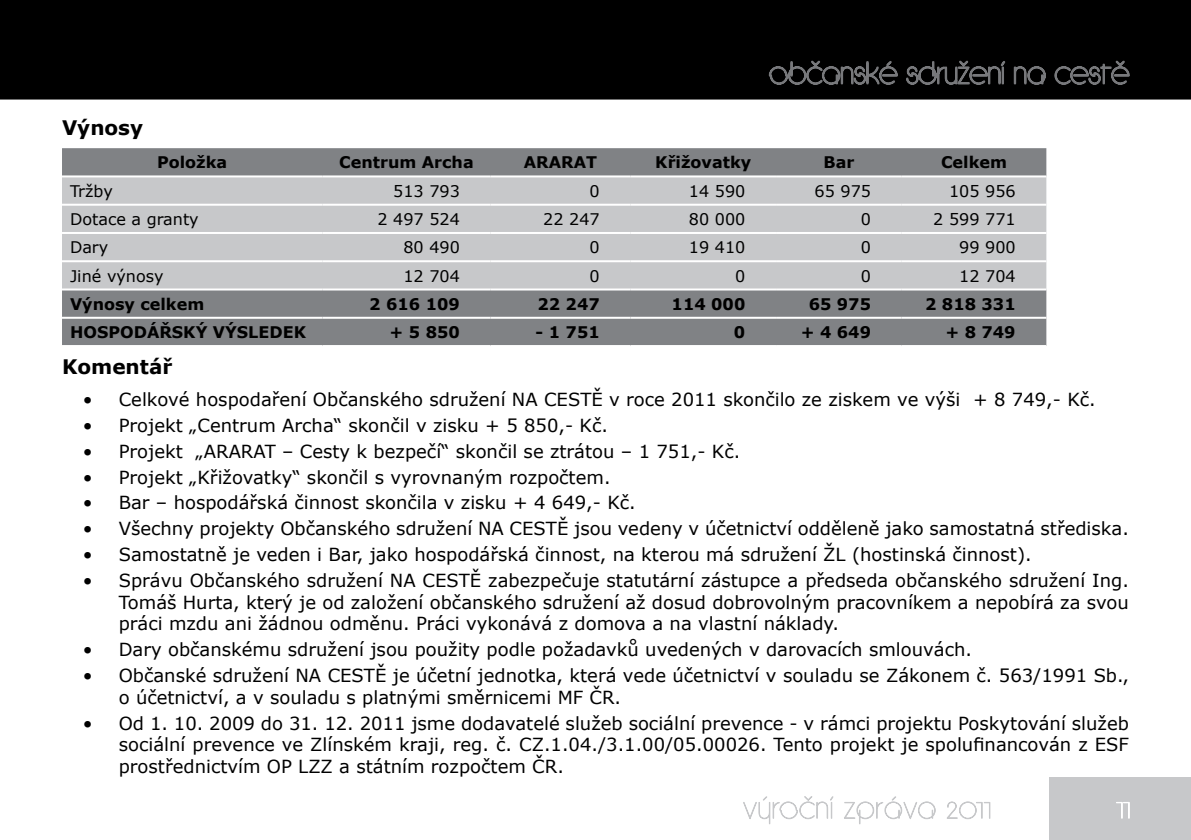
<style>
.page{position:relative;width:1191px;height:840px;background:#fff}
.page>*{position:absolute;margin:0;border:0;box-sizing:border-box;transform-origin:0 0}
.t1{font:700 20px "Verdana";color:#000}
.t2{font:18px/21.6px "Verdana";color:#000;text-align:justify}
.t3{font:700 16px "Verdana";color:#000}
.t4{font:16px "Verdana";color:#000}
</style>
<div class="page">
<div style="left:0;top:0;width:1191px;height:99px;background:#000"></div>
<div style="left:1049px;top:777px;width:142px;height:62px;background:#c7c8ca"></div>
<svg style="left:768px;top:55px;width:130px;height:45px;background:#191919"></svg>
<svg style="left:905px;top:57px;width:142px;height:43px;background:#191919"></svg>
<svg style="left:1053px;top:57px;width:77px;height:43px;background:#19191a"></svg>
<svg style="left:743px;top:796px;width:91px;height:28px"></svg>
<svg style="left:844px;top:796px;width:92px;height:28px"></svg>
<svg style="left:947px;top:801px;width:44px;height:19px"></svg>
<svg style="left:1116px;top:802px;width:14px;height:16px"></svg>
<div style="left:62px;top:148px;width:984px;height:197px;background:#808285"></div>
<div style="left:62px;top:177px;width:984px;height:111px;background:#c7c8ca"></div>
<hr style="left:62px;top:203px;width:260px;height:2px;background:#fff">
<hr style="left:322px;top:203px;width:168px;height:2px;background:#fff">
<hr style="left:490px;top:203px;width:140px;height:2px;background:#fff">
<hr style="left:630px;top:203px;width:146px;height:2px;background:#fff">
<hr style="left:776px;top:203px;width:125px;height:2px;background:#fff">
<hr style="left:901px;top:203px;width:145px;height:2px;background:#fff">
<hr style="left:62px;top:232px;width:260px;height:2px;background:#fff">
<hr style="left:322px;top:232px;width:168px;height:2px;background:#fff">
<hr style="left:490px;top:232px;width:140px;height:2px;background:#fff">
<hr style="left:630px;top:232px;width:146px;height:2px;background:#fff">
<hr style="left:776px;top:232px;width:125px;height:2px;background:#fff">
<hr style="left:901px;top:232px;width:145px;height:2px;background:#fff">
<hr style="left:62px;top:260px;width:260px;height:2px;background:#fff">
<hr style="left:322px;top:260px;width:168px;height:2px;background:#fff">
<hr style="left:490px;top:260px;width:140px;height:2px;background:#fff">
<hr style="left:630px;top:260px;width:146px;height:2px;background:#fff">
<hr style="left:776px;top:260px;width:125px;height:2px;background:#fff">
<hr style="left:901px;top:260px;width:145px;height:2px;background:#fff">
<hr style="left:62px;top:316px;width:260px;height:2px;background:#fff">
<hr style="left:322px;top:316px;width:168px;height:2px;background:#fff">
<hr style="left:490px;top:316px;width:140px;height:2px;background:#fff">
<hr style="left:630px;top:316px;width:146px;height:2px;background:#fff">
<hr style="left:776px;top:316px;width:125px;height:2px;background:#fff">
<hr style="left:901px;top:316px;width:145px;height:2px;background:#fff">
<hr style="left:62px;top:175px;width:260px;height:2px;background:#fff">
<hr style="left:322px;top:175px;width:168px;height:2px;background:#fff">
<hr style="left:490px;top:175px;width:140px;height:2px;background:#fff">
<hr style="left:630px;top:175px;width:146px;height:2px;background:#fff">
<hr style="left:776px;top:175px;width:125px;height:2px;background:#fff">
<hr style="left:901px;top:175px;width:145px;height:2px;background:#fff">
<hr style="left:62px;top:288px;width:260px;height:2px;background:#fff">
<hr style="left:322px;top:288px;width:168px;height:2px;background:#fff">
<hr style="left:490px;top:288px;width:140px;height:2px;background:#fff">
<hr style="left:630px;top:288px;width:146px;height:2px;background:#fff">
<hr style="left:776px;top:288px;width:125px;height:2px;background:#fff">
<hr style="left:901px;top:288px;width:145px;height:2px;background:#fff">
<p class="t1" style="left:62px;top:113px;width:83px">Výnosy</p>
<p class="t3" style="left:157px;top:151px;width:72px">Položka</p>
<p class="t3" style="left:339px;top:151px;width:136px">Centrum Archa</p>
<p class="t3" style="left:524px;top:151px;width:75px">ARARAT</p>
<p class="t3" style="left:655px;top:151px;width:97px">Křižovatky</p>
<p class="t3" style="left:823px;top:151px;width:32px">Bar</p>
<p class="t3" style="left:941px;top:151px;width:67px">Celkem</p>
<p class="t4" style="left:70px;top:180px;width:44px">Tržby</p>
<p class="t4" style="left:393px;top:180px;width:68px">513 793</p>
<p class="t4" style="left:589px;top:180px;width:12px">0</p>
<p class="t4" style="left:689px;top:180px;width:58px">14 590</p>
<p class="t4" style="left:814px;top:180px;width:58px">65 975</p>
<p class="t4" style="left:949px;top:180px;width:68px">105 956</p>
<p class="t4" style="left:70px;top:208px;width:130px">Dotace a granty</p>
<p class="t4" style="left:377px;top:208px;width:84px">2 497 524</p>
<p class="t4" style="left:543px;top:208px;width:58px">22 247</p>
<p class="t4" style="left:689px;top:208px;width:58px">80 000</p>
<p class="t4" style="left:861px;top:208px;width:12px">0</p>
<p class="t4" style="left:933px;top:208px;width:84px">2 599 771</p>
<p class="t4" style="left:70px;top:236px;width:40px">Dary</p>
<p class="t4" style="left:403px;top:236px;width:58px">80 490</p>
<p class="t4" style="left:589px;top:236px;width:12px">0</p>
<p class="t4" style="left:689px;top:236px;width:58px">19 410</p>
<p class="t4" style="left:861px;top:236px;width:12px">0</p>
<p class="t4" style="left:959px;top:236px;width:58px">99 900</p>
<p class="t4" style="left:70px;top:264px;width:95px">Jiné výnosy</p>
<p class="t4" style="left:403px;top:264px;width:58px">12 704</p>
<p class="t4" style="left:589px;top:264px;width:12px">0</p>
<p class="t4" style="left:735px;top:264px;width:12px">0</p>
<p class="t4" style="left:861px;top:264px;width:12px">0</p>
<p class="t4" style="left:959px;top:264px;width:58px">12 704</p>
<p class="t3" style="left:70px;top:292px;width:136px">Výnosy celkem</p>
<p class="t3" style="left:369px;top:292px;width:92px">2 616 109</p>
<p class="t3" style="left:537px;top:292px;width:64px">22 247</p>
<p class="t3" style="left:671px;top:292px;width:75px">114 000</p>
<p class="t3" style="left:808px;top:292px;width:64px">65 975</p>
<p class="t3" style="left:925px;top:292px;width:92px">2 818 331</p>
<p class="t3" style="left:70px;top:321px;width:237px">HOSPODÁŘSKÝ VÝSLEDEK</p>
<p class="t3" style="left:389px;top:321px;width:72px">+ 5 850</p>
<p class="t3" style="left:535px;top:321px;width:66px">- 1 751</p>
<p class="t3" style="left:734px;top:321px;width:13px">0</p>
<p class="t3" style="left:800px;top:321px;width:72px">+ 4 649</p>
<p class="t3" style="left:945px;top:321px;width:72px">+ 8 749</p>
<p class="t1" style="left:62px;top:353px;width:112px">Komentář</p>
<p class="t2" style="left:83px;top:388px;width:1014px">• Celkové hospodaření Občanského sdružení NA CESTĚ v roce 2011 skončilo ze ziskem ve výši + 8 749,- Kč.</p>
<p class="t2" style="left:83px;top:414px;width:527px">• Projekt „Centrum Archa“ skončil v zisku + 5 850,- Kč.</p>
<p class="t2" style="left:83px;top:440px;width:659px">• Projekt „ARARAT – Cesty k bezpečí“ skončil se ztrátou – 1 751,- Kč.</p>
<p class="t2" style="left:83px;top:466px;width:529px">• Projekt „Křižovatky“ skončil s vyrovnaným rozpočtem.</p>
<p class="t2" style="left:83px;top:491px;width:554px">• Bar – hospodářská činnost skončila v zisku + 4 649,- Kč.</p>
<p class="t2" style="left:83px;top:517px;width:1047px">• Všechny projekty Občanského sdružení NA CESTĚ jsou vedeny v účetnictví odděleně jako samostatná střediska.</p>
<p class="t2" style="left:83px;top:543px;width:950px">• Samostatně je veden i Bar, jako hospodářská činnost, na kterou má sdružení ŽL (hostinská činnost).</p>
<p class="t2" style="left:119px;top:569px;width:1011px;text-indent:-36px">• Správu Občanského sdružení NA CESTĚ zabezpečuje statutární zástupce a předseda občanského sdružení Ing.<br>Tomáš Hurta, který je od založení občanského sdružení až dosud dobrovolným pracovníkem a nepobírá za svou práci mzdu ani žádnou odměnu. Práci vykonává z domova a na vlastní náklady.</p>
<p class="t2" style="left:83px;top:638px;width:890px">• Dary občanskému sdružení jsou použity podle požadavků uvedených v darovacích smlouvách.</p>
<p class="t2" style="left:119px;top:664px;width:1011px;text-indent:-36px">• Občanské sdružení NA CESTĚ je účetní jednotka, která vede účetnictví v souladu se Zákonem č. 563/1991 Sb., o účetnictví, a v souladu s platnými směrnicemi MF ČR.</p>
<p class="t2" style="left:119px;top:711px;width:1011px;text-indent:-36px">• Od 1. 10. 2009 do 31. 12. 2011 jsme dodavatelé služeb sociální prevence - v rámci projektu Poskytování služeb sociální prevence ve Zlínském kraji, reg. č. CZ.1.04./3.1.00/05.00026. Tento projekt je spolufinancován z ESF prostřednictvím OP LZZ a státním rozpočtem ČR.</p>
</div>
